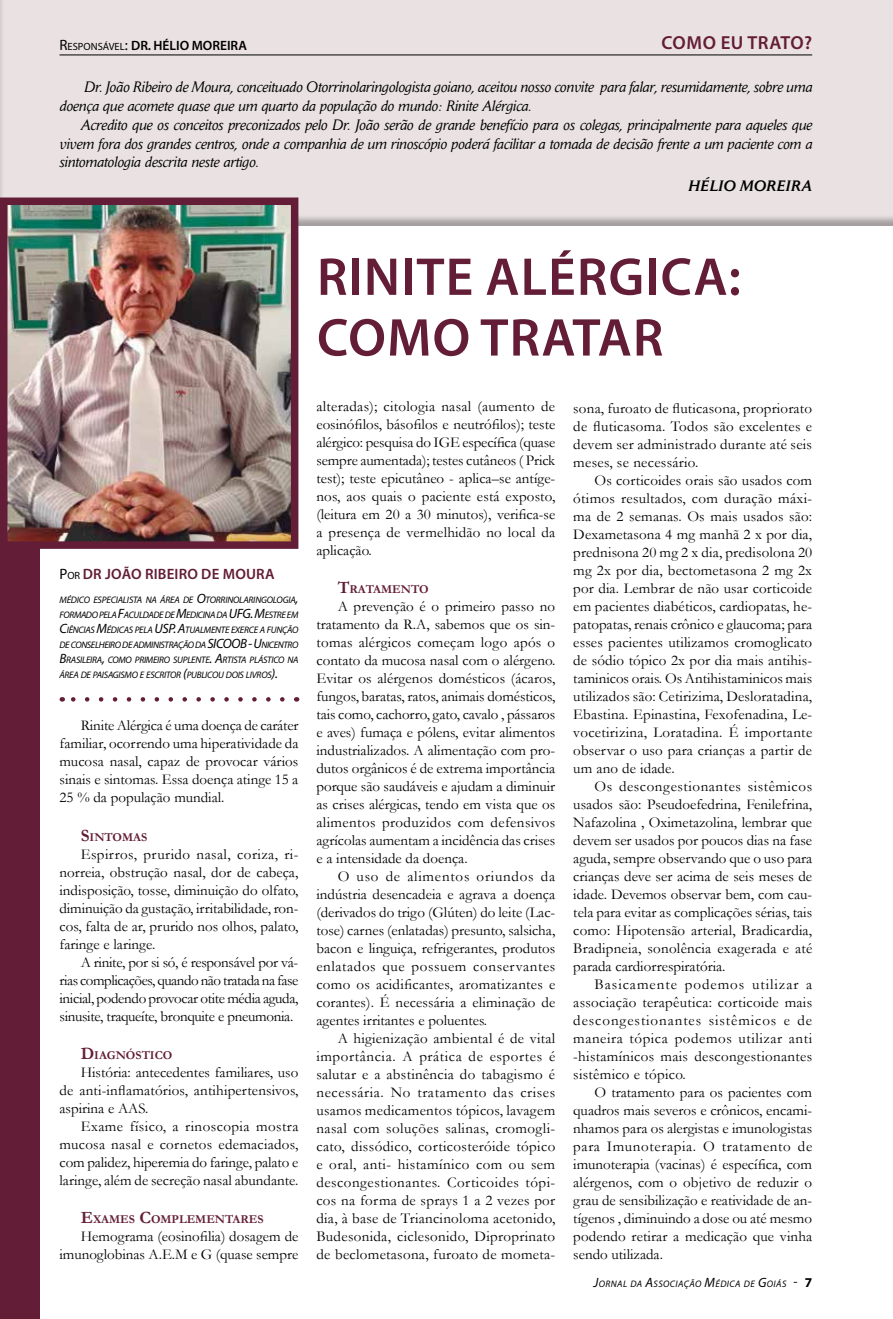
<style>
.page{position:relative;width:893px;height:1319px;background:#fff}
.page>*{position:absolute;margin:0;border:0;box-sizing:border-box;transform-origin:0 0}
.t1{font:600 53.7px "Myriad Pro";letter-spacing:.02em;color:#631d36}
.t2{font:600 18.9px "Myriad Pro";color:#631d36}
.t3{font:15px/18px "Garamond";color:#000;text-align:justify}
.t4{font:italic 15px/18.8px "Daily News";color:#000}
.t5{font:600 15px "Myriad Pro";letter-spacing:.01em;color:#631d36}
.t6{font:italic 500 15px "Daily News";letter-spacing:.02em;color:#000}
.t7{font:600 13.5px "Myriad Pro";color:#000}
.t8{font:700 12.15px "Garamond";color:#631d36}
.t9{font:italic 9.45px/15px "Myriad Pro";letter-spacing:-.03em;color:#000;text-align:justify}
.t10{font:italic 9.45px "Myriad Pro";letter-spacing:.045em;color:#000}
.s1{font-weight:400;font-size:15px}
.s2{font-weight:400;font-size:10.5px}
.s3{font-weight:400;color:#000}
.s4{font-weight:400;font-size:10.5px;color:#000}
.s5{font-size:13.5px}
.s6{font-size:17.25px}
.s7{font-style:normal;font-size:13.5px}
.s8{font-weight:700;font-style:normal;font-size:13.5px}
</style>
<div class="page">
<div style="left:0;top:225px;width:40px;height:1093px;background:#631d36"></div>
<div style="left:0;top:0;width:893px;height:225px;background:#eae2e2"></div>
<hr style="left:60px;top:55px;width:752px;height:1px;background:#000">
<img style="left:9px;top:206px;width:280px;height:334px">
<div style="left:0;top:197px;width:298px;height:352px;border:8px solid #631d36"></div>
<svg style="left:71px;top:697px;width:211px;height:4px"></svg>
<p class="t7" style="left:60px;top:36px;width:152px"><span class="s1">R</span><span class="s2">ESPONSÁVEL</span><span class="s1">:</span> DR. HÉLIO MOREIRA</p>
<p class="t2" style="left:661px;top:31px;width:15px">COMO</p>
<p class="t2" style="left:721px;top:31px;width:39px">EU TRATO</p>
<p class="t2" style="left:804px;top:31px;width:10px">?</p>
<p class="t4" style="left:60px;top:78px;width:754px;text-indent:25px">Dr. João Ribeiro de Moura, conceituado Otorrinolaringologista goiano, aceitou nosso convite para falar, resumidamente, sobre uma doença que acomete quase que um quarto da população do mundo: Rinite Alérgica.</p>
<p class="t4" style="left:60px;top:115px;width:754px;text-align:justify;text-indent:21px">Acredito que os conceitos preconizados pelo Dr. João serão de grande benefício para os colegas, principalmente para aqueles que vivem fora dos grandes centros, onde a companhia de um rinoscópio poderá facilitar a tomada de decisão frente a um paciente com a sintomatologia descrita neste artigo.</p>
<p class="t6" style="left:688px;top:177px;width:126px">HÉLIO MOREIRA</p>
<h1 class="t1" style="left:317px;top:242px;width:57px">RINITE</h1>
<h1 class="t1" style="left:485px;top:242px;width:122px">ALÉRGICA</h1>
<h1 class="t1" style="left:728px;top:242px;width:14px">:</h1>
<p class="t5" style="left:60px;top:564px;width:63px"><span class="s3">P</span><span class="s4">OR</span> DR JOÃO</p>
<p class="t5" style="left:145px;top:564px;width:130px">RIBEIRO DE MOU RA</p>
<p class="t9" style="left:60px;top:592px;width:240px">MÉDICO ESPECIALISTA NA ÁREA DE <span class="s5">O</span>TORRINOLARINGOLOGIA<span class="s5">, </span>FORMADO PELA <span class="s5">F</span>ACULDADE DE <span class="s5">M</span>EDICINA DA <span class="s5">UFG. M</span>ESTRE EM <span class="s5">C</span>IÊNCIAS <span class="s5">M</span>ÉDICAS PELA <span class="s5">USP. A</span>TUALMENTE EXERCE A FUNÇÃO DE CONSELHEIRO DE ADMINISTRAÇÃO DA <span class="s5">SICOO</span></p>
<p class="t9" style="left:60px;top:637px;width:240px;text-indent:181px"><span class="s5">B - U</span>NICENTRO <span class="s5">B</span>RASILEIRA<span class="s5">,</span> COMO PRIMEIRO SUPLENTE<span class="s5">. A</span>RTISTA PLÁSTICO NA ÁREA DE PAISAGISMO E ESCRITOR <span class="s5">(</span>PUBLICOU DOIS LIVROS<span class="s5">).</span></p>
<p class="t3" style="left:60px;top:716px;width:240px;text-indent:21px">Rinite Alérgica é uma doença de caráter familiar, ocorrendo uma hiperatividade da mucosa nasal, capaz de provocar vários sinais e sintomas. Essa doença atinge 15 a 25 % da população mundial.</p>
<p class="t8" style="left:81px;top:828px;width:68px"><span class="s6">S</span>INTOMAS</p>
<p class="t3" style="left:60px;top:844px;width:240px;text-indent:21px">Espirros, prurido nasal, coriza, ri&shy;norreia, obstrução nasal, dor de cabeça, indisposição, tosse, diminuição do olfato, diminuição da gustação, irritabilidade, ron&shy;cos, falta de ar, prurido nos olhos, palato, faringe e laringe.</p>
<p class="t3" style="left:60px;top:952px;width:240px;text-indent:21px">A rinite, por si só, é responsável por vá&shy;rias complicações, quando não tratada na fase inicial, podendo provocar otite média aguda, sinusite, traqueíte, bronquite e pneumonia.</p>
<p class="t8" style="left:81px;top:1046px;width:93px"><span class="s6">D</span>IAGNÓSTICO</p>
<p class="t3" style="left:60px;top:1062px;width:240px;text-indent:21px">História: antecedentes familiares, uso de anti-inflamatórios, antihipertensivos, aspirina e AAS.</p>
<p class="t3" style="left:60px;top:1116px;width:240px;text-indent:21px">Exame físico, a rinoscopia mostra mucosa nasal e cornetos edemaciados, com palidez, hiperemia do faringe, palato e laringe, além de secreção nasal abundante.</p>
<p class="t8" style="left:81px;top:1210px;width:184px"><span class="s6">E</span>XAMES <span class="s6">C</span>OMPLEMENTARES</p>
<p class="t3" style="left:60px;top:1226px;width:240px;text-align:right">Hemograma (eosinofilia) dosagem de imunoglobinas A.E.M e G (quase sempre</p>
<h1 class="t1" style="left:317px;top:303px;width:39px">COMO</h1>
<h1 class="t1" style="left:480px;top:303px;width:32px">TRATAR</h1>
<p class="t3" style="left:316px;top:396px;width:240px">alteradas); citologia nasal (aumento de eosinófilos, básofilos e neutrófilos); teste alérgico: pesquisa do IGE específica (quase sempre aumentada); testes cutâneos ( Prick test); teste epicutâneo - aplica–se antíge&shy;nos, aos quais o paciente está exposto, (leitura em 20 a 30 minutos), verifica-se a presença de vermelhidão no local da aplicação.</p>
<p class="t8" style="left:338px;top:580px;width:92px"><span class="s6">T</span>RATAMENTO</p>
<p class="t3" style="left:316px;top:596px;width:240px;text-indent:21px">A prevenção é o primeiro passo no tratamento da R.A, sabemos que os sin&shy;tomas alérgicos começam logo após o contato da mucosa nasal com o alérgeno.<br>Evitar os alérgenos domésticos (ácaros, fungos, baratas, ratos, animais domésticos, tais como, cachorro, gato, cavalo , pássaros e aves) fumaça e pólens, evitar alimentos industrializados. A alimentação com pro&shy;dutos orgânicos é de extrema importância porque são saudáveis e ajudam a diminuir as crises alérgicas, tendo em vista que os alimentos produzidos com defensivos agrícolas aumentam a incidência das crises e a intensidade da doença.</p>
<p class="t3" style="left:316px;top:866px;width:240px;text-indent:21px">O uso de alimentos oriundos da indústria desencadeia e agrava a doença (derivados do trigo (Glúten) do leite (Lac&shy;tose) carnes (enlatadas) presunto, salsicha, bacon e linguiça, refrigerantes, produtos enlatados que possuem conservantes como os acidificantes, aromatizantes e corantes). É necessária a eliminação de agentes irritantes e poluentes.</p>
<p class="t3" style="left:316px;top:1028px;width:240px;text-indent:21px">A higienização ambiental é de vital importância. A prática de esportes é salutar e a abstinência do tabagismo é necessária. No tratamento das crises usamos medicamentos tópicos, lavagem nasal com soluções salinas, cromogli&shy;cato, dissódico, corticosteróide tópico e oral, anti- histamínico com ou sem descongestionantes. Corticoides tópi&shy;cos na forma de sprays 1 a 2 vezes por dia, à base de Triancinoloma acetonido, Budesonida, ciclesonido, Diproprinato de beclometasona, furoato de mometa-</p>
<p class="t3" style="left:573px;top:398px;width:240px">sona, furoato de fluticasona, propriorato de fluticasoma. Todos são excelentes e devem ser administrado durante até seis meses, se necessário.</p>
<p class="t3" style="left:573px;top:470px;width:240px;text-indent:21px">Os corticoides orais são usados com ótimos resultados, com duração máxi&shy;ma de 2 semanas. Os mais usados são:<br>Dexametasona 4 mg manhã 2 x por dia, prednisona 20 mg 2 x dia, predisolona 20 mg 2x por dia, bectometasona 2 mg 2x por dia. Lembrar de não usar corticoide em pacientes diabéticos, cardiopatas, he&shy;patopatas, renais crônico e glaucoma; para esses pacientes utilizamos cromoglicato de sódio tópico 2x por dia mais antihis&shy;taminicos orais. Os Antihistaminicos mais utilizados são: Cetirizima, Desloratadina, Ebastina. Epinastina, Fexofenadina, Le&shy;vocetirizina, Loratadina. É importante observar o uso para crianças a partir de um ano de idade.</p>
<p class="t3" style="left:573px;top:776px;width:240px;text-indent:21px">Os descongestionantes sistêmicos usados são: Pseudoefedrina, Fenilefrina, Nafazolina , Oximetazolina, lembrar que devem ser usados por poucos dias na fase aguda, sempre observando que o uso para crianças deve ser acima de seis meses de idade. Devemos observar bem, com cau&shy;tela para evitar as complicações sérias, tais como: Hipotensão arterial, Bradicardia, Bradipneia, sonolência exagerada e até parada cardiorrespiratória.</p>
<p class="t3" style="left:573px;top:974px;width:240px;text-indent:21px">Basicamente podemos utilizar a associação terapêutica: corticoide mais descongestionantes sistêmicos e de maneira tópica podemos utilizar anti -histamínicos mais descongestionantes sistêmico e tópico.</p>
<p class="t3" style="left:573px;top:1082px;width:240px;text-indent:21px">O tratamento para os pacientes com quadros mais severos e crônicos, encami&shy;nhamos para os alergistas e imunologistas para Imunoterapia. O tratamento de imunoterapia (vacinas) é específica, com alérgenos, com o objetivo de reduzir o grau de sensibilização e reatividade de an&shy;tígenos , diminuindo a dose ou até mesmo podendo retirar a medicação que vinha sendo utilizada.</p>
<p class="t10" style="left:593px;top:1277px;width:220px"><span class="s5">J</span>ORNAL DA <span class="s5">A</span>SSOCIAÇÃO <span class="s5">M</span>ÉDICA DE <span class="s5">G</span>OIÁS <span class="s7">-</span> <span class="s8">7</span></p>
</div>
